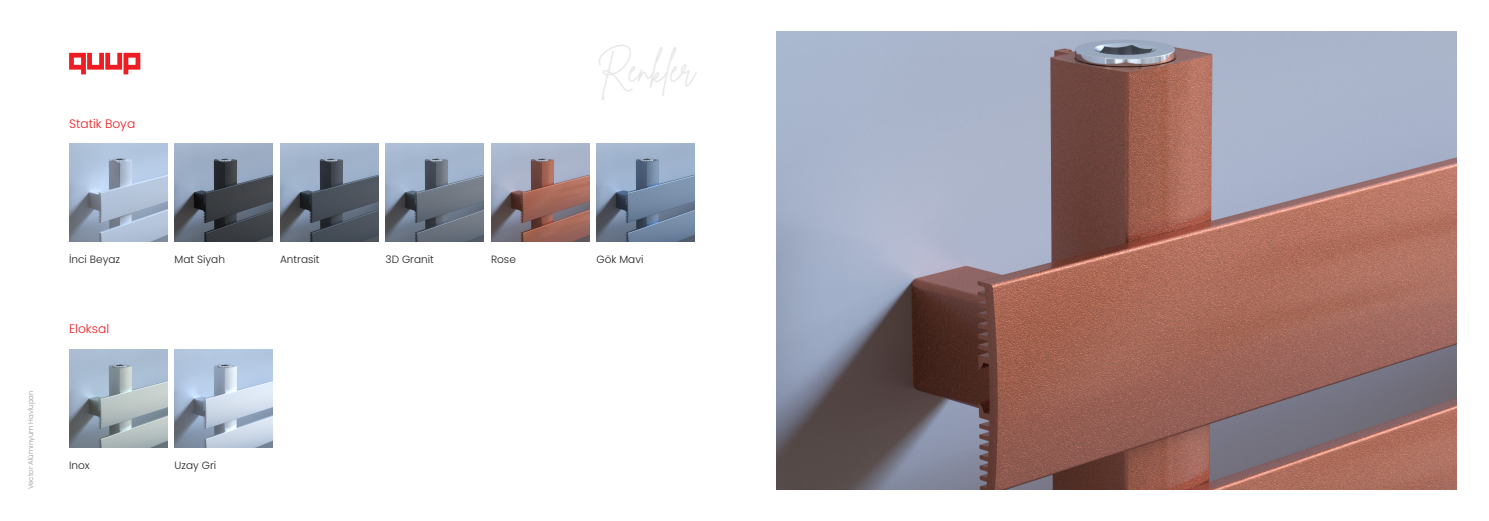
<style>
.page{position:relative;width:1489px;height:521px;background:#fff}
.page>*{position:absolute;margin:0;border:0;box-sizing:border-box;transform-origin:0 0}
.t1{font:35px "Brittany Signature";color:#e6e7e9}
.t2{font:300 12.25px "Poppins";color:#ee1d23}
.t3{font:300 10.5px "Poppins";color:#231f20}
.t4{font:300 7px "Poppins";color:#939598}
</style>
<div class="page">
<img style="left:69px;top:349px;width:98px;height:98px">
<img style="left:174px;top:349px;width:99px;height:98px">
<img style="left:69px;top:143px;width:98px;height:99px">
<img style="left:174px;top:143px;width:99px;height:99px">
<img style="left:280px;top:143px;width:98px;height:99px">
<img style="left:385px;top:143px;width:99px;height:99px">
<img style="left:491px;top:143px;width:98px;height:99px">
<img style="left:596px;top:143px;width:98px;height:99px">
<img style="left:776px;top:31px;width:680px;height:459px">
<svg style="left:69px;top:53px;width:71px;height:21px"></svg>
<p class="t2" style="left:69px;top:116px;width:68px">Statik Boya</p>
<p class="t1" style="left:597px;top:48px;width:100px">Renkler</p>
<p class="t4" style="left:27px;top:489px;width:101px;rotate:-90deg">Vector Alüminyum Havlupan</p>
<p class="t3" style="left:69px;top:253px;width:53px">İnci Beyaz</p>
<p class="t3" style="left:174px;top:253px;width:52px">Mat Siyah</p>
<p class="t3" style="left:280px;top:253px;width:41px">Antrasit</p>
<p class="t3" style="left:385px;top:253px;width:50px">3D Granit</p>
<p class="t3" style="left:491px;top:253px;width:26px">Rose</p>
<p class="t3" style="left:596px;top:253px;width:48px">Gök Mavi</p>
<p class="t2" style="left:69px;top:322px;width:42px">Eloksal</p>
<p class="t3" style="left:69px;top:459px;width:22px">Inox</p>
<p class="t3" style="left:174px;top:459px;width:43px">Uzay Gri</p>
</div>
